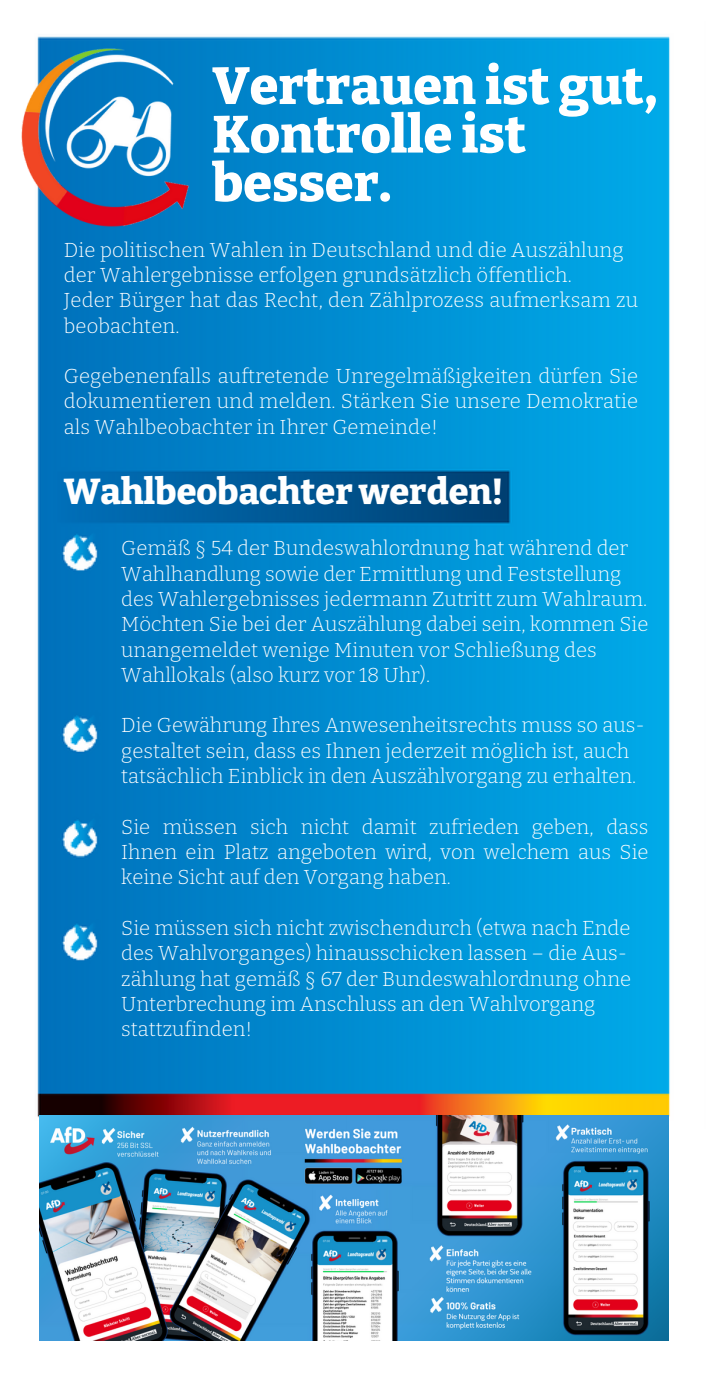
<style>
.page{position:relative;width:709px;height:1377px;background:#fff}
.page>*{position:absolute;margin:0;border:0;box-sizing:border-box;transform-origin:0 0}
.t1{font:800 52.2px/48.6px "Bitter";color:#fff}
.t2{font:800 36px "Bitter";color:#fff}
.t3{font:300 20.25px/25.2px "Bitter";color:#fff}
</style>
<div class="page">
<img style="left:37px;top:36px;width:633px;height:1082px">
<img style="left:21px;top:36px;width:206px;height:218px">
<img style="left:39px;top:1116px;width:630px;height:224px">
<p class="t1" style="left:212px;top:62px;width:446px">Vertrauen ist gut,<br>Kontrolle ist besser.</p>
<p class="t3" style="left:64px;top:237px;width:561px">Die politischen Wahlen in Deutschland und die Auszählung der Wahlergebnisse erfolgen grundsätzlich öffentlich.</p>
<p class="t3" style="left:64px;top:288px;width:576px">Jeder Bürger hat das Recht, den Zählprozess aufmerksam zu beobachten.</p>
<p class="t3" style="left:64px;top:364px;width:576px;text-align:justify">Gegebenenfalls auftretende Unregelmäßigkeiten dürfen Sie dokumentieren und melden. Stärken Sie unsere Demokratie als Wahlbeobachter in Ihrer Gemeinde!</p>
<p class="t2" style="left:64px;top:470px;width:441px">Wahlbeobachter werden!</p>
<p class="t3" style="left:121px;top:536px;width:529px">Gemäß § 54 der Bundeswahlordnung hat während der Wahlhandlung sowie der Ermittlung und Feststellung des Wahlergebnisses jedermann Zutritt zum Wahlraum.<br>Möchten Sie bei der Auszählung dabei sein, kommen Sie unangemeldet wenige Minuten vor Schließung des Wahllokals (also kurz vor 18 Uhr).</p>
<p class="t3" style="left:121px;top:713px;width:525px">Die Gewährung Ihres Anwesenheitsrechts muss so aus&shy;gestaltet sein, dass es Ihnen jederzeit möglich ist, auch tatsächlich Einblick in den Auszählvorgang zu erhalten.</p>
<p class="t3" style="left:121px;top:814px;width:529px;text-align:justify">Sie müssen sich nicht damit zufrieden geben, dass Ihnen ein Platz angeboten wird, von welchem aus Sie keine Sicht auf den Vorgang haben.</p>
<p class="t3" style="left:121px;top:916px;width:511px">Sie müssen sich nicht zwischendurch (etwa nach Ende des Wahlvorganges) hinausschicken lassen – die Aus&shy;zählung hat gemäß § 67 der Bundeswahlordnung ohne Unterbrechung im Anschluss an den Wahlvorgang stattzufinden!</p>
</div>
